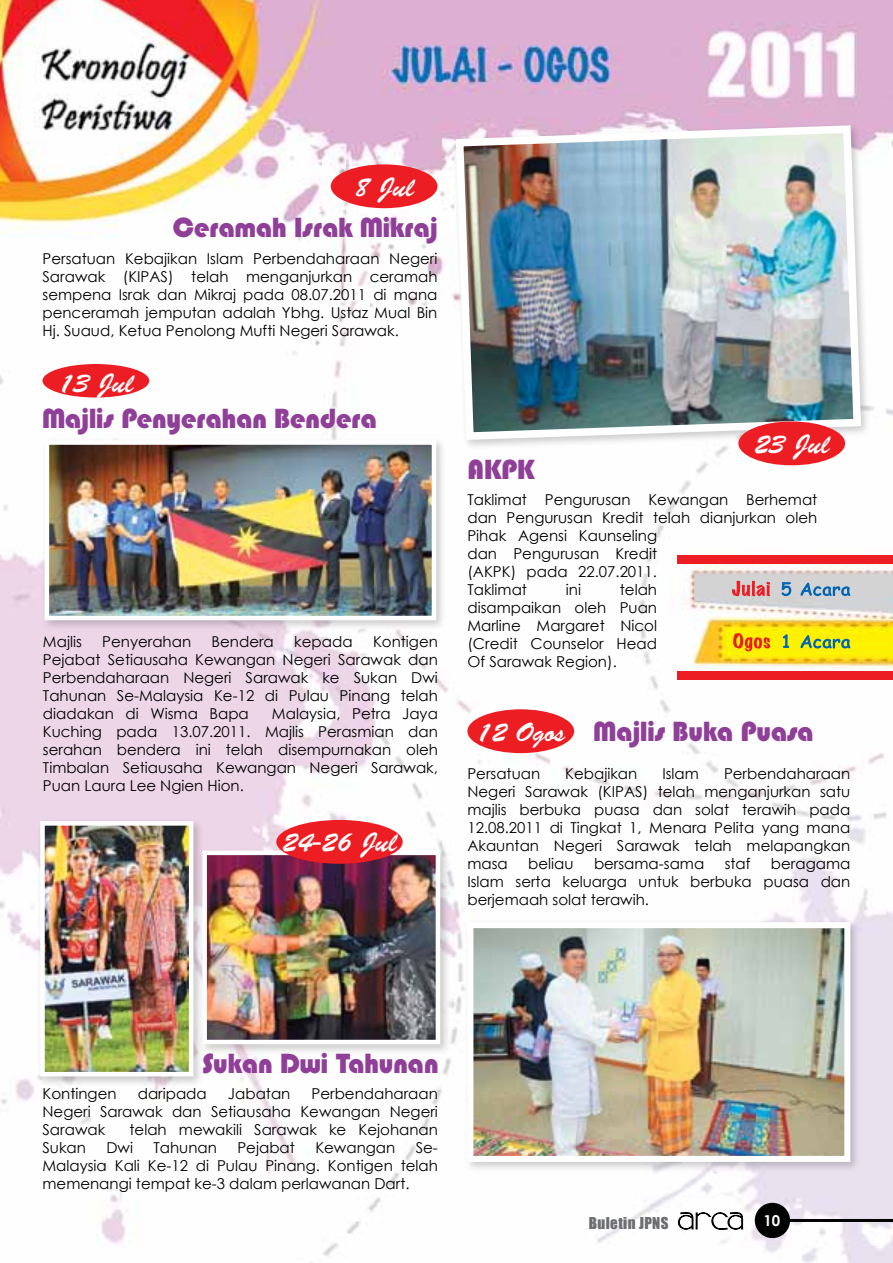
<style>
.page{position:relative;width:893px;height:1263px;background:#fff}
.page>*{position:absolute;margin:0;border:0;box-sizing:border-box;transform-origin:0 0}
.t1{font:900 27px "Blippo BT";color:#903f98}
.t2{font:27px "Brush Script Std";color:#fff}
.t3{font:15px/18px "Century Gothic";color:#000;text-align:justify}
.t4{font:15px "Impact";letter-spacing:.025em;color:#6d6e71}
.s1{font-family:"Brush Script Std";font-weight:400;color:#fff}
.s2{font-family:"Camellia D";font-size:27px;color:#000}
</style>
<div class="page">
<img style="left:0;top:0;width:893px;height:1263px">
<div style="left:755px;top:1203px;width:35px;height:35px;background:#000;border-radius:50%"></div>
<hr style="left:784px;top:1219px;width:109px;height:3px;background:#000">
<svg style="left:678px;top:1212px;width:65px;height:18px"></svg>
<svg style="left:782px;top:582px;width:68px;height:14px"></svg>
<svg style="left:732px;top:581px;width:38px;height:15px"></svg>
<svg style="left:783px;top:634px;width:67px;height:14px"></svg>
<svg style="left:733px;top:633px;width:37px;height:18px"></svg>
<div style="left:677px;top:555px;width:216px;height:8px;background:#ed1d24"></div>
<div style="left:677px;top:672px;width:216px;height:8px;background:#ed1d24"></div>
<div style="left:452px;top:122px;width:419px;height:328px;background:#000;opacity:.2"></div>
<img style="left:452px;top:121px;width:413px;height:323px">
<div style="left:738px;top:421px;width:107px;height:44px;background:#ed1d24;border-radius:50%"></div>
<div style="left:464px;top:918px;width:397px;height:254px;background:#000;opacity:.2"></div>
<img style="left:474px;top:929px;width:369px;height:226px">
<div style="left:467px;top:922px;width:383px;height:240px;border:6px solid #fff"></div>
<div style="left:467px;top:709px;width:107px;height:44px;background:#ed1d24;border-radius:50%"></div>
<div style="left:331px;top:164px;width:106px;height:44px;background:#ed1d24;border-radius:50%"></div>
<div style="left:41px;top:437px;width:405px;height:193px;background:#000;opacity:.2"></div>
<img style="left:50px;top:445px;width:381px;height:170px">
<div style="left:45px;top:440px;width:391px;height:180px;border:4px solid #fff"></div>
<div style="left:43px;top:364px;width:106px;height:33px;background:#ed1d24;border-radius:50%"></div>
<div style="left:37px;top:817px;width:167px;height:270px;background:#000;opacity:.2"></div>
<img style="left:45px;top:826px;width:143px;height:245px">
<div style="left:40px;top:821px;width:153px;height:255px;border:4px solid #fff"></div>
<div style="left:199px;top:847px;width:251px;height:208px;background:#000;opacity:.2"></div>
<img style="left:207px;top:856px;width:228px;height:183px">
<div style="left:202px;top:851px;width:238px;height:193px;border:4px solid #fff"></div>
<div style="left:276px;top:820px;width:127px;height:44px;background:#ed1d24;border-radius:50%"></div>
<h1 class="t2" style="left:354px;top:172px;width:62px">8 Jul</h1>
<h1 class="t1" style="left:173px;top:211px;width:266px">Ceramah Israk Mikraj</h1>
<p class="t3" style="left:43px;top:249px;width:396px">Persatuan Kebajikan Islam Perbendaharaan Negeri Sarawak (KIPAS) telah menganjurkan ceramah sempena Israk dan Mikraj pada 08.07.2011 di mana penceramah jemputan adalah Ybhg. Ustaz Mual Bin Hj. Suaud, Ketua Penolong Mufti Negeri Sarawak.</p>
<h1 class="t2" style="left:58px;top:368px;width:77px">13 Jul</h1>
<h1 class="t1" style="left:43px;top:402px;width:336px">Majlis Penyerahan Bendera</h1>
<p class="t3" style="left:43px;top:633px;width:396px;text-indent:330px">Kontigen Pejabat Setiausaha Kewangan Negeri Sarawak dan Perbendaharaan Negeri Sarawak ke Sukan Dwi Tahunan Se-Malaysia Ke-12 di Pulau Pinang telah diadakan di Wisma Bapa</p>
<p class="t3" style="left:43px;top:633px;width:40px">Majlis</p>
<p class="t3" style="left:102px;top:633px;width:90px">Penyerahan</p>
<p class="t3" style="left:212px;top:633px;width:64px">Bendera</p>
<p class="t3" style="left:294px;top:633px;width:60px">kepada</p>
<p class="t3" style="left:43px;top:705px;width:396px;text-indent:229px">Malaysia, Petra Jaya Kuching pada 13.07.2011. Majlis Perasmian dan serahan bendera ini telah disempurnakan oleh Timbalan Setiausaha Kewangan Negeri Sarawak, Puan Laura Lee Ngien Hion.</p>
<h1 class="t2" style="left:282px;top:827px;width:116px">24-26 Jul</h1>
<h1 class="t1" style="left:467px;top:453px;width:69px">AKPK</h1>
<h1 class="t2" style="left:754px;top:429px;width:77px">23 Jul</h1>
<p class="t3" style="left:467px;top:491px;width:351px;text-align:left">Taklimat Pengurusan Kewangan Berhemat dan Pengurusan Kredit telah dianjurkan oleh<br>Pihak Agensi Kaunseling<br>dan Pengurusan Kredit<br>(AKPK) pada 22.07.2011.<br>Taklimat</p>
<p class="t3" style="left:566px;top:581px;width:17px">ini</p>
<p class="t3" style="left:467px;top:581px;width:191px;text-indent:152px">telah disampaikan oleh Puan Marline Margaret Nicol (Credit Counselor Head Of Sarawak Region).</p>
<h1 class="t1" style="left:476px;top:715px;width:339px"><span class="s1">12 Ogos</span> Majlis Buka Puasa</h1>
<p class="t3" style="left:467px;top:765px;width:74px">Persatuan</p>
<p class="t3" style="left:565px;top:765px;width:74px">Kebajikan</p>
<p class="t3" style="left:662px;top:765px;width:38px">Islam</p>
<p class="t3" style="left:467px;top:765px;width:384px;text-indent:257px">Perbendaharaan Negeri Sarawak (KIPAS) telah menganjurkan satu majlis berbuka puasa dan solat terawih pada 12.08.2011 di Tingkat 1, Menara Pelita yang mana Akauntan Negeri Sarawak telah melapangkan masa</p>
<p class="t3" style="left:528px;top:855px;width:47px">beliau</p>
<p class="t3" style="left:594px;top:855px;width:112px">bersama-sama</p>
<p class="t3" style="left:725px;top:855px;width:27px">staf</p>
<p class="t3" style="left:467px;top:855px;width:384px;text-indent:303px">beragama Islam serta keluarga untuk berbuka puasa dan berjemaah solat terawih.</p>
<h1 class="t1" style="left:202px;top:1047px;width:238px">Sukan Dwi Tahunan</h1>
<p class="t3" style="left:43px;top:1084px;width:76px">Kontingen</p>
<p class="t3" style="left:138px;top:1084px;width:71px">daripada</p>
<p class="t3" style="left:228px;top:1084px;width:64px">Jabatan</p>
<p class="t3" style="left:43px;top:1084px;width:397px;text-indent:269px">Perbendaharaan Negeri Sarawak dan Setiausaha Kewangan Negeri Sarawak</p>
<p class="t3" style="left:130px;top:1120px;width:310px">telah mewakili Sarawak ke Kejohanan</p>
<p class="t3" style="left:43px;top:1138px;width:45px">Sukan</p>
<p class="t3" style="left:106px;top:1138px;width:28px">Dwi</p>
<p class="t3" style="left:154px;top:1138px;width:65px">Tahunan</p>
<p class="t3" style="left:237px;top:1138px;width:59px">Pejabat</p>
<p class="t3" style="left:315px;top:1138px;width:81px">Kewangan</p>
<p class="t3" style="left:43px;top:1138px;width:397px;text-indent:373px">Se-Malaysia Kali Ke-12 di Pulau Pinang. Kontigen telah memenangi tempat ke-3 dalam perlawanan Dart.</p>
<p class="t4" style="left:589px;top:1211px;width:193px">Buletin JPNS <span class="s2">ARCA</span> <sup>10</sup></p>
</div>
